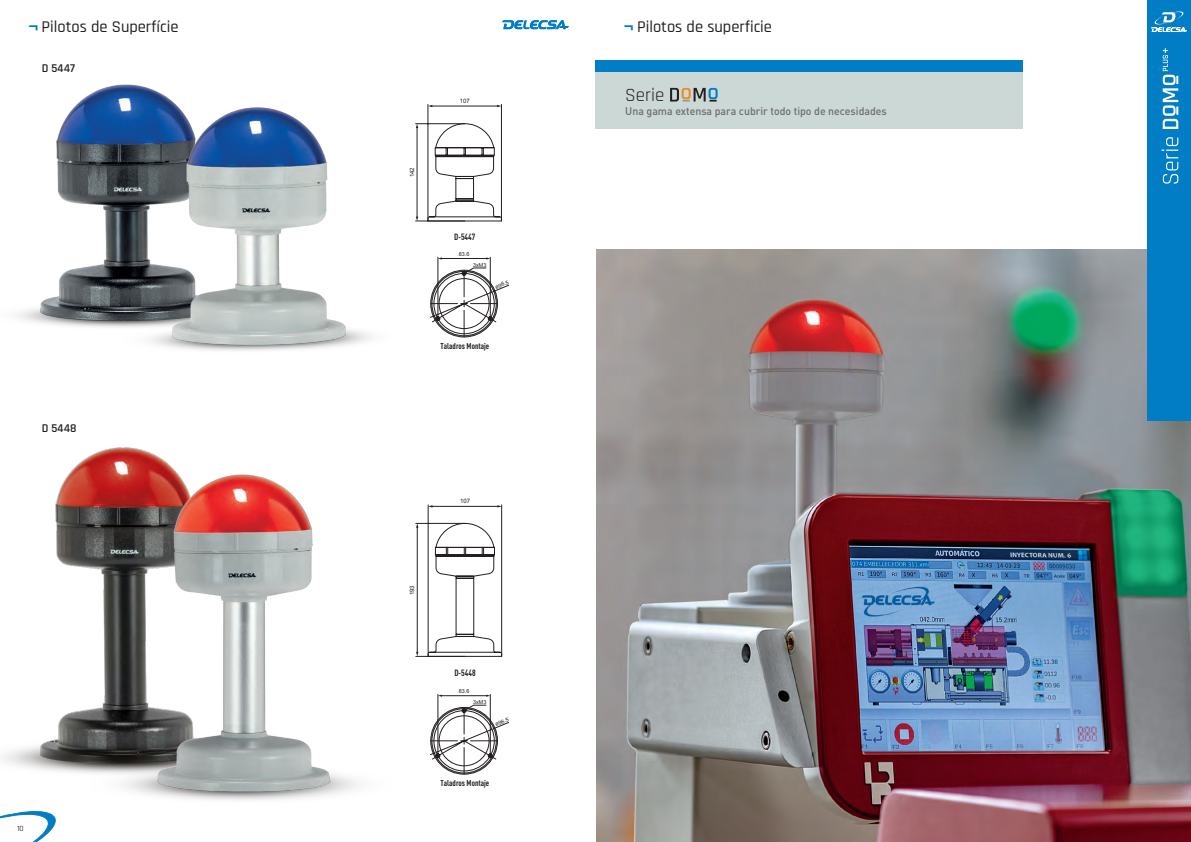
<style>
.page{position:relative;width:1191px;height:842px;background:#fff}
.page>*{position:absolute;margin:0;border:0;box-sizing:border-box;transform-origin:0 0}
.t1{font:18.9px "Rajdhani";color:#231f20}
.t2{font:500 16.5px "Rajdhani";color:#231f20}
.t3{font:600 12px "Rajdhani";color:#231f20}
.t4{font:500 11px "DIN Pro";color:#6c6d70;scale:.96 1}
.t5{font:700 9px "DIN Cond";color:#231f20}
.t6{font:700 8.4px "DIN Cond";color:#231f20}
.t7{font:500 8px "Rajdhani";color:#3e3e3f}
.t8{font:6px "Arial";color:#231f20}
.t9{font:5.5px "Arial";color:#231f20}
.s1{font-family:"Helvetica Neue LT Std";font-weight:700;color:#007dc5}
</style>
<div class="page">
<div style="left:1147px;top:0;width:44px;height:421px;background:#007dc5"></div>
<svg style="left:0;top:811px;width:55px;height:31px"></svg>
<svg style="left:502px;top:20px;width:67px;height:9px"></svg>
<svg style="left:1151px;top:12px;width:36px;height:20px"></svg>
<hr style="left:417px;top:527px;width:1px;height:126px;background:#231f20">
<svg style="left:427px;top:523px;width:75px;height:134px"></svg>
<hr style="left:432px;top:506px;width:66px;height:1px;background:#231f20">
<hr style="left:501px;top:505px;width:1px;height:151px;background:#231f20">
<hr style="left:428px;top:505px;width:1px;height:151px;background:#231f20">
<hr style="left:416px;top:656px;width:49px;height:1px;background:#231f20">
<hr style="left:416px;top:523px;width:49px;height:1px;background:#231f20">
<svg style="left:1161px;top:137px;width:17px;height:47px"></svg>
<svg style="left:1162px;top:48px;width:16px;height:81px"></svg>
<hr style="left:417px;top:127px;width:1px;height:90px;background:#231f20">
<svg style="left:427px;top:123px;width:74px;height:98px"></svg>
<hr style="left:431px;top:106px;width:67px;height:1px;background:#231f20">
<hr style="left:501px;top:104px;width:1px;height:117px;background:#231f20">
<hr style="left:428px;top:104px;width:1px;height:117px;background:#231f20">
<hr style="left:415px;top:221px;width:50px;height:1px;background:#231f20">
<hr style="left:415px;top:124px;width:50px;height:1px;background:#231f20">
<img style="left:17px;top:84px;width:152px;height:244px">
<img style="left:122px;top:99px;width:250px;height:252px">
<svg style="left:430px;top:257px;width:79px;height:80px"></svg>
<svg style="left:430px;top:694px;width:79px;height:80px"></svg>
<img style="left:2px;top:447px;width:171px;height:326px">
<img style="left:92px;top:468px;width:267px;height:332px">
<img style="left:596px;top:249px;width:595px;height:593px">
<div style="left:595px;top:70px;width:427px;height:58px;background:#ccd8d5"></div>
<div style="left:595px;top:61px;width:427px;height:11px;background:#007dc5"></div>
<svg style="left:670px;top:88px;width:47px;height:14px"></svg>
<div style="left:1147px;top:206px;width:44px;height:215px;background:#007dc5"></div>
<h2 class="t2" style="left:28px;top:17px;width:152px"><span class="s1">¬</span> Pilotos de Superfície</h2>
<p class="t3" style="left:42px;top:61px;width:35px">D 5447</p>
<p class="t3" style="left:42px;top:421px;width:36px">D 5448</p>
<p class="t7" style="left:17px;top:824px;width:8px">10</p>
<p class="t8" style="left:408px;top:177px;width:12px;rotate:-90deg">142</p>
<p class="t8" style="left:460px;top:97px;width:12px">107</p>
<p class="t5" style="left:454px;top:232px;width:23px">D-5447</p>
<p class="t9" style="left:459px;top:250px;width:12px">83.6</p>
<p class="t9" style="left:473px;top:261px;width:15px">3xM3</p>
<p class="t9" style="left:494px;top:284px;width:15px;rotate:-22deg">ø96.5</p>
<p class="t6" style="left:440px;top:340px;width:50px">Taladros Montaje</p>
<p class="t8" style="left:460px;top:497px;width:12px">107</p>
<p class="t8" style="left:408px;top:595px;width:12px;rotate:-90deg">193</p>
<p class="t5" style="left:454px;top:667px;width:23px">D-5448</p>
<p class="t9" style="left:459px;top:688px;width:12px">83.6</p>
<p class="t9" style="left:473px;top:698px;width:15px">3xM3</p>
<p class="t9" style="left:494px;top:721px;width:15px;rotate:-22deg">ø96.5</p>
<p class="t6" style="left:440px;top:778px;width:50px">Taladros Montaje</p>
<h2 class="t2" style="left:624px;top:17px;width:150px"><span class="s1">¬</span> Pilotos de superficie</h2>
<h1 class="t1" style="left:625px;top:85px;width:41px">Serie</h1>
<p class="t4" style="left:625px;top:102px;width:274px">Una gama extensa para cubrir todo tipo de necesidades</p>
</div>
